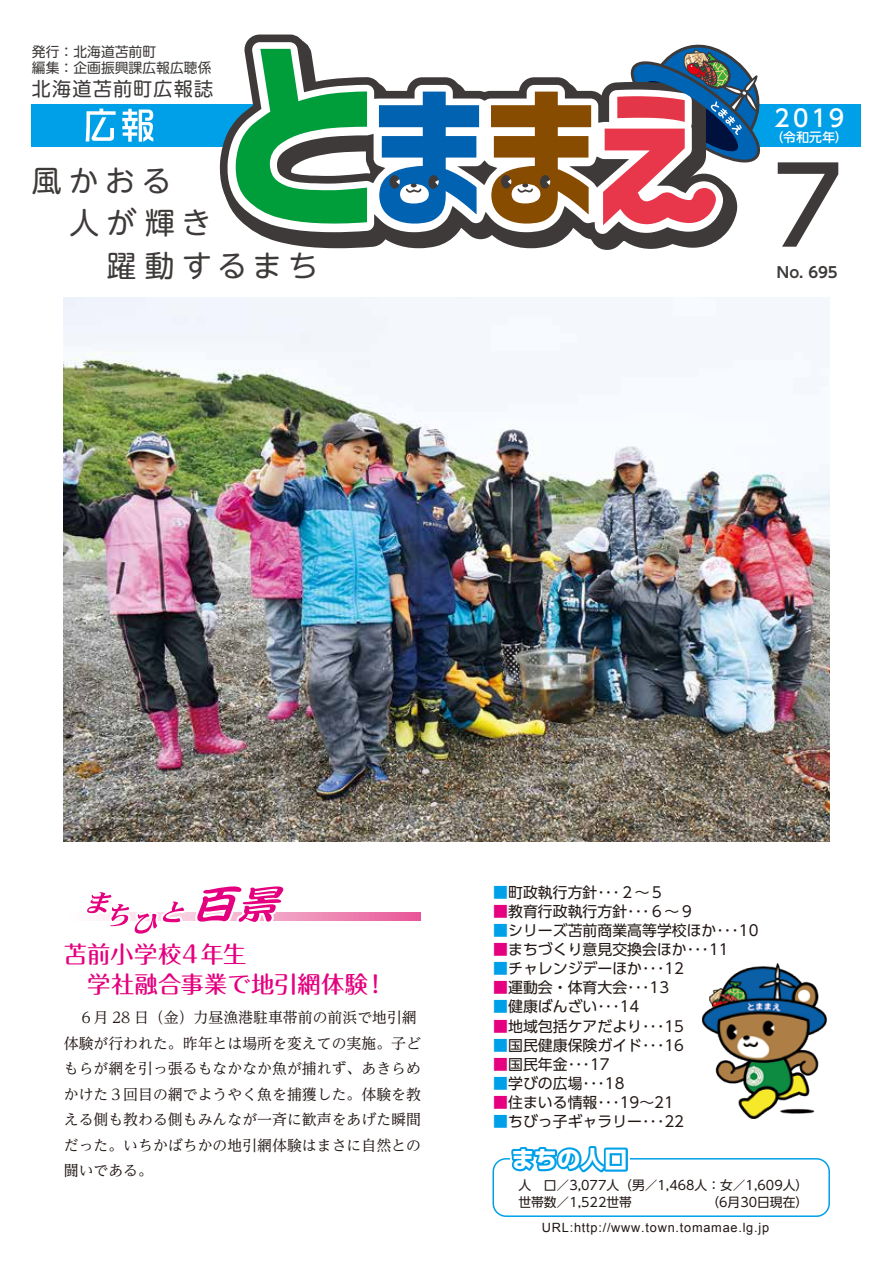
<style>
.page{position:relative;width:893px;height:1263px;background:#fff}
.page>*{position:absolute;margin:0;border:0;box-sizing:border-box;transform-origin:0 0}
.t1{font:500 106.35px "UD Shin Go Pr 6";color:#3e3a39}
.t2{font:29.7px/42.6px "UD Shin M Go Pr 6";letter-spacing:.225em;color:#3e3a39}
.t3{font:500 23.4px "Maru Fo Pro";letter-spacing:.005em;color:#e4007f}
.t4{font:700 23.4px "UD Shin Go Pr 6";letter-spacing:.005em;color:#fff}
.t5{font:500 23.4px "UD Shin Go Pr 6";color:#fff}
.t6{font:19.2px "UD Shin M Go Pr 6";letter-spacing:.06em;color:#3e3a39}
.t7{font:14.85px "UD Shin Go Pr 6";color:#221815}
.t8{font:14.85px/25.5px "UD Reimin Pr 6";color:#221815}
.t9{font:700 14.85px "UD Shin Go Pr 6 De";color:#3e3a39}
.t10{font:13.8px/16.6px "UD Shin M Go Pr 6";color:#3e3a39}
.t11{font:12.75px/17px "UD Shin Go Pr 6";color:#221815;text-align:right}
.t12{font:12.75px "Arial";letter-spacing:.06em;color:#221815}
.t13{font:500 12.75px "UD Shin Go Pr 6";color:#fff}
.s1{color:#00a0e9}
.s2{color:#e4007f}
</style>
<div class="page">
<img style="left:64px;top:298px;width:765px;height:544px">
<img style="left:701px;top:963px;width:126px;height:155px">
<div style="left:492px;top:1158px;width:338px;height:59px;border:2px solid #00a0e9;border-radius:13px"></div>
<div style="left:32px;top:104px;width:829px;height:43px;background:#00a0e9"></div>
<svg style="left:216px;top:121px;width:520px;height:202px"></svg>
<svg style="left:235px;top:34px;width:526px;height:191px"></svg>
<svg style="left:86px;top:109px;width:30px;height:33px"></svg>
<svg style="left:122px;top:109px;width:31px;height:33px"></svg>
<svg style="left:188px;top:912px;width:233px;height:9px"></svg>
<svg style="left:194px;top:886px;width:93px;height:36px"></svg>
<svg style="left:87px;top:892px;width:101px;height:42px"></svg>
<svg style="left:509px;top:1146px;width:121px;height:27px"></svg>
<p class="t10" style="left:32px;top:42px;width:181px">発行：北海道苫前町<br>編集：企画振興課広報広聴係</p>
<p class="t6" style="left:32px;top:73px;width:183px">北海道苫前町広報誌</p>
<h2 class="t2" style="left:32px;top:158px;width:288px">風かおる<br>　人が輝き<br>　　躍動するまち</h2>
<h3 class="t5" style="left:774px;top:99px;width:72px">2019</h3>
<p class="t13" style="left:771px;top:126px;width:78px">（令和元年(</p>
<h1 class="t1" style="left:773px;top:120px;width:72px">7</h1>
<p class="t9" style="left:777px;top:260px;width:62px">No. 695</p>
<h3 class="t3" style="left:64px;top:936px;width:184px">苫前小学校４年生</h3>
<h3 class="t3" style="left:64px;top:965px;width:306px">　学社融合事業で地引網体験</h3>
<p class="t8" style="left:64px;top:1004px;width:359px">　６月 28 日（金）力昼漁港駐車帯前の前浜で地引網体験が行われた。昨年とは場所を変えての実施。子どもらが網を引っ張るもなかなか魚が捕れず、あきらめかけた３回目の網でようやく魚を捕獲した。体験を教える側も教わる側もみんなが一斉に歓声をあげた瞬間だった。いちかばちかの地引網体験はまさに自然との闘いである。</p>
<h3 class="t3" style="left:364px;top:965px;width:25px">!</h3>
<p class="t7" style="left:493px;top:880px;width:173px"><span class="s1">■</span>町政執行方針 ２・・・ ~ ５</p>
<p class="t7" style="left:493px;top:899px;width:202px"><span class="s2">■</span>教育行政執行方針 ６・・・ ~ ９</p>
<p class="t7" style="left:493px;top:918px;width:267px"><span class="s1">■</span>シリーズ苫前商業高等学校ほか ・・・ 1 0</p>
<p class="t7" style="left:493px;top:937px;width:237px"><span class="s2">■</span>まちづくり意見交換会ほか ・・・ 1 1</p>
<p class="t7" style="left:493px;top:956px;width:192px"><span class="s1">■</span>チャレンジデーほか ・・・ 1 2</p>
<p class="t7" style="left:493px;top:975px;width:177px"><span class="s2">■</span>運動会・体育大会 ・・・ 1 3</p>
<p class="t7" style="left:493px;top:995px;width:148px"><span class="s1">■</span>健康ばんざい ・・・ 1 4</p>
<p class="t7" style="left:493px;top:1014px;width:192px"><span class="s2">■</span>地域包括ケアだより ・・・ 1 5</p>
<p class="t7" style="left:493px;top:1033px;width:192px"><span class="s1">■</span>国民健康保険ガイド ・・・ 1 6</p>
<p class="t7" style="left:493px;top:1052px;width:118px"><span class="s2">■</span>国民年金 ・・・ 1 7</p>
<p class="t7" style="left:493px;top:1071px;width:133px"><span class="s1">■</span>学びの広場 ・・・ 1 8</p>
<p class="t7" style="left:493px;top:1090px;width:182px"><span class="s2">■</span>住まいる情報 ・・・ 19~21</p>
<p class="t7" style="left:493px;top:1109px;width:192px"><span class="s1">■</span>ちびっ子ギャラリー ・・・ 2 2</p>
<h3 class="t4" style="left:511px;top:1140px;width:118px">まちの人口</h3>
<p class="t11" style="left:518px;top:1176px;width:291px">人　口／3,077人（男／1,468人：女／1,609人(（6月30日現在(</p>
<p class="t11" style="left:518px;top:1193px;width:115px">世帯数／1,522世帯</p>
<p class="t12" style="left:542px;top:1219px;width:229px">URL:http://www.town.tomamae.lg.jp</p>
</div>
